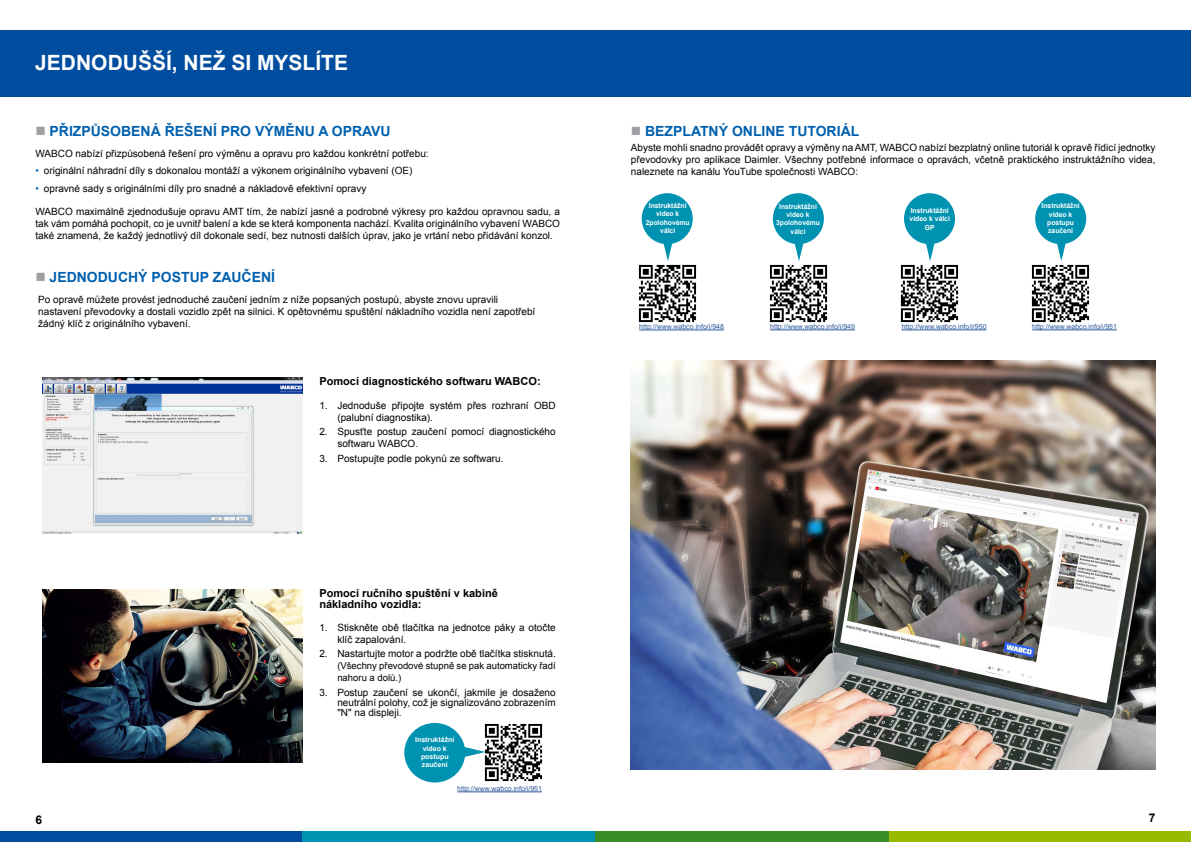
<style>
.page{position:relative;width:1191px;height:842px;background:#fff}
.page>*{position:absolute;margin:0;border:0;box-sizing:border-box;transform-origin:0 0}
.t1{font:700 21px "Arial";color:#fff}
.t2{font:700 14px "Arial";color:#0060ae}
.t3{font:700 12px "Arial";color:#000}
.t4{font:700 11px/11px "Arial";color:#000}
.t5{font:10px/12px "Arial";color:#000}
.t6{font:9.5px/12px "Arial";color:#000}
.t7{font:7px "Arial";color:#30589b}
.t8{font:700 7px/8.4px "Arial";color:#fff;text-align:center}
.t9{font:700 7px/8.4px "Arial";color:#fff;text-align:center;scale:.96 1}
.s1{color:#0060ae}
</style>
<div class="page">
<div style="left:0;top:831px;width:302px;height:11px;background:#004d9f"></div>
<div style="left:302px;top:831px;width:293px;height:11px;background:#0093b1"></div>
<div style="left:595px;top:831px;width:294px;height:11px;background:#3b8e27"></div>
<div style="left:889px;top:831px;width:302px;height:11px;background:#98ba00"></div>
<div style="left:0;top:30px;width:1191px;height:66px;background:#004d9f"></div>
<img style="left:638px;top:264px;width:59px;height:59px">
<svg style="left:663px;top:244px;width:9px;height:17px"></svg>
<div style="left:641px;top:193px;width:52px;height:51px;background:#0093b1;border-radius:50%"></div>
<img style="left:769px;top:264px;width:59px;height:59px">
<svg style="left:795px;top:244px;width:8px;height:17px"></svg>
<div style="left:773px;top:193px;width:51px;height:51px;background:#0093b1;border-radius:50%"></div>
<img style="left:900px;top:264px;width:59px;height:59px">
<svg style="left:926px;top:244px;width:8px;height:17px"></svg>
<div style="left:904px;top:193px;width:51px;height:51px;background:#0093b1;border-radius:50%"></div>
<img style="left:1031px;top:264px;width:59px;height:59px">
<svg style="left:1057px;top:244px;width:9px;height:17px"></svg>
<div style="left:1035px;top:193px;width:51px;height:51px;background:#0093b1;border-radius:50%"></div>
<img style="left:631px;top:360px;width:524px;height:410px">
<img style="left:43px;top:377px;width:260px;height:157px">
<img style="left:43px;top:589px;width:260px;height:173px">
<img style="left:484px;top:723px;width:59px;height:59px">
<svg style="left:464px;top:746px;width:21px;height:11px"></svg>
<div style="left:404px;top:723px;width:61px;height:59px;background:#0093b1;border-radius:50%"></div>
<hr style="left:457px;top:791px;width:85px;height:1px;background:#30589b">
<hr style="left:1032px;top:330px;width:85px;height:1px;background:#30589b">
<hr style="left:901px;top:330px;width:85px;height:1px;background:#30589b">
<hr style="left:770px;top:330px;width:85px;height:1px;background:#30589b">
<hr style="left:639px;top:330px;width:85px;height:1px;background:#30589b">
<h1 class="t1" style="left:35px;top:49px;width:314px">JEDNODUŠŠÍ, NEŽ SI MYSLÍTE</h1>
<h2 class="t2" style="left:50px;top:122px;width:342px">PŘIZPŮSOBENÁ ŘEŠENÍ PRO VÝMĚNU A OPRAVU</h2>
<p class="t5" style="left:35px;top:147px;width:395px">WABCO nabízí přizpůsobená řešení pro výměnu a opravu pro každou konkrétní potřebu:</p>
<p class="t5" style="left:35px;top:165px;width:378px"><span class="s1">•</span> originální náhradní díly s dokonalou montáží a výkonem originálního vybavení (OE)</p>
<p class="t5" style="left:35px;top:183px;width:332px"><span class="s1">•</span> opravné sady s originálními díly pro snadné a nákladově efektivní opravy</p>
<p class="t5" style="left:35px;top:206px;width:526px;text-align:justify">WABCO maximálně zjednodušuje opravu AMT tím, že nabízí jasné a podrobné výkresy pro každou opravnou sadu, a tak vám pomáhá pochopit, co je uvnitř balení a kde se která komponenta nachází. Kvalita originálního vybavení WABCO také znamená, že každý jednotlivý díl dokonale sedí, bez nutnosti dalších úprav, jako je vrtání nebo přidávání konzol.</p>
<h2 class="t2" style="left:50px;top:268px;width:227px">JEDNODUCHÝ POSTUP ZAUČENÍ</h2>
<p class="t5" style="left:38px;top:293px;width:498px">Po opravě můžete provést jednoduché zaučení jedním z níže popsaných postupů, abyste znovu upravili nastavení převodovky a dostali vozidlo zpět na silnici. K opětovnému spuštění nákladního vozidla není zapotřebí žádný klíč z originálního vybavení.</p>
<p class="t4" style="left:319px;top:376px;width:223px">Pomocí diagnostického softwaru WABCO:</p>
<p class="t5" style="left:337px;top:399px;width:220px;text-indent:-18px">1. Jednoduše připojte systém přes rozhraní OBD (palubní diagnostika).</p>
<p class="t5" style="left:337px;top:426px;width:220px;text-indent:-18px">2. Spusťte postup zaučení pomocí diagnostického softwaru WABCO.</p>
<p class="t5" style="left:319px;top:453px;width:186px">3. Postupujte podle pokynů ze softwaru.</p>
<p class="t4" style="left:319px;top:588px;width:180px">Pomocí ručního spuštění v kabině nákladního vozidla:</p>
<p class="t5" style="left:337px;top:621px;width:220px;text-indent:-18px">1. Stiskněte obě tlačítka na jednotce páky a otočte klíč zapalování.</p>
<p class="t5" style="left:319px;top:648px;width:238px">2. Nastartujte motor a podržte obě tlačítka stisknutá.</p>
<p class="t6" style="left:337px;top:659px;width:220px">(Všechny převodové stupně se pak automaticky řadí nahoru a dolů.)</p>
<p class="t5" style="left:337px;top:688px;width:220px;line-height:10px;text-align:justify;text-indent:-18px">3. Postup zaučení se ukončí, jakmile je dosaženo neutrální polohy, což je signalizováno zobrazením "N" na displeji.</p>
<p class="t8" style="left:415px;top:736px;width:41px">Instruktážní video k postupu zaučení</p>
<p class="t7" style="left:457px;top:784px;width:86px">http://www.wabco.info/i/951</p>
<h2 class="t2" style="left:645px;top:122px;width:216px">BEZPLATNÝ ONLINE TUTORIÁL</h2>
<p class="t5" style="left:631px;top:142px;width:526px;text-align:justify">Abyste mohli snadno provádět opravy a výměny na AMT, WABCO nabízí bezplatný online tutoriál k opravě řídicí jednotky převodovky pro aplikace Daimler. Všechny potřebné informace o opravách, včetně praktického instruktážního videa, naleznete na kanálu YouTube společnosti WABCO:</p>
<p class="t9" style="left:646px;top:201px;width:47px">Instruktážní video k<br>2polohovému válci</p>
<p class="t9" style="left:776px;top:202px;width:47px">Instruktážní video k<br>3polohovému válci</p>
<p class="t8" style="left:909px;top:206px;width:42px">Instruktážní video k válci<br>GP</p>
<p class="t8" style="left:1041px;top:202px;width:40px">Instruktážní video k postupu zaučení</p>
<p class="t7" style="left:639px;top:322px;width:86px">http://www.wabco.info/i/948</p>
<p class="t7" style="left:770px;top:322px;width:86px">http://www.wabco.info/i/949</p>
<p class="t7" style="left:901px;top:322px;width:86px">http://www.wabco.info/i/950</p>
<p class="t7" style="left:1032px;top:322px;width:86px">http://www.wabco.info/i/951</p>
<p class="t3" style="left:35px;top:811px;width:8px">6</p>
<p class="t3" style="left:1148px;top:810px;width:8px">7</p>
</div>
